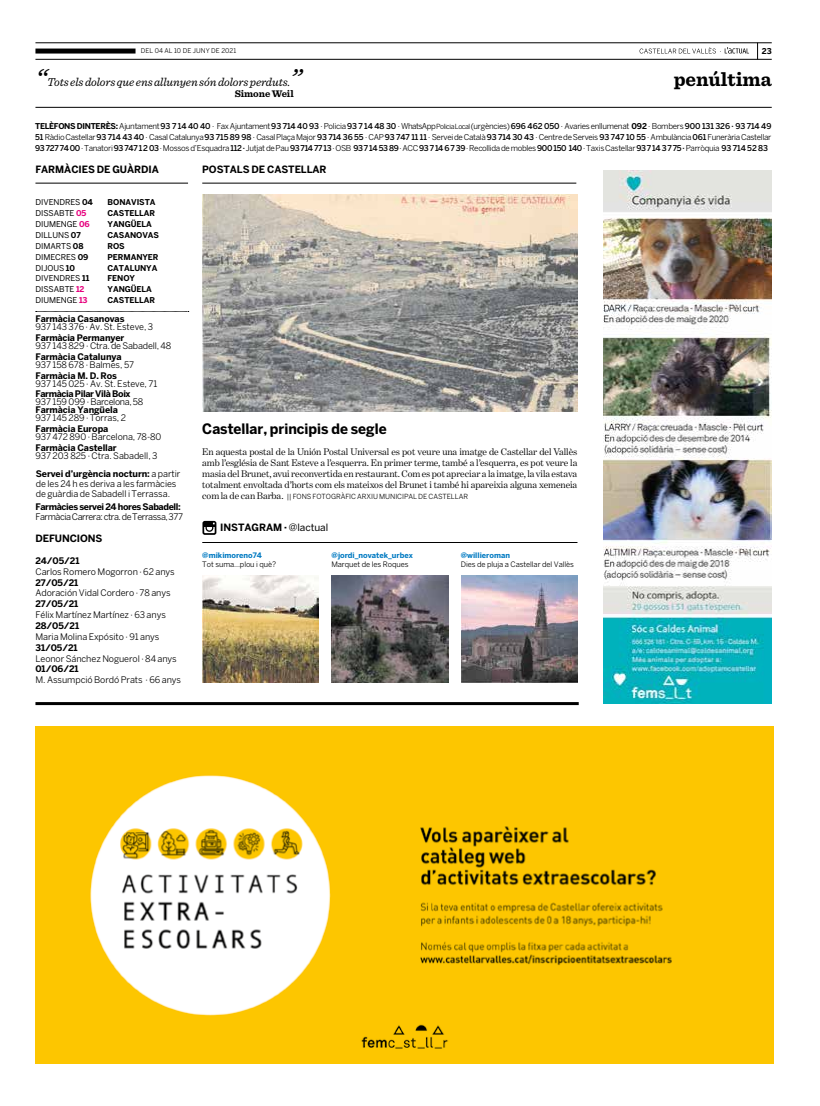
<style>
.page{position:relative;width:820px;height:1106px;background:#fff}
.page>*{position:absolute;margin:0;border:0;box-sizing:border-box;transform-origin:0 0}
.t1{font:italic 30px "Sentinel";color:#000}
.t2{font:700 20px "Sentinel";letter-spacing:-.005em;color:#000}
.t3{font:700 14.3px "Benton Sans";color:#000}
.t4{font:italic 12px "Sentinel";letter-spacing:-.005em;color:#000}
.t5{font:700 10px "Benton Sans";letter-spacing:-.01em;color:#000}
.t6{font:700 10px "Sentinel";letter-spacing:-.005em;color:#000}
.t7{font:9.7px/10.9px "Benton Modern One";letter-spacing:-.005em;color:#000;text-align:justify}
.t8{font:9px/10px "Benton Sans";letter-spacing:-.005em;color:#000}
.t9{font:700 9px "Benton Sans";letter-spacing:-.01em;color:#000}
.t10{font:700 9px "Benton Sans";letter-spacing:-.04em;color:#000}
.t11{font:9px "Benton Sans";letter-spacing:-.045em;color:#000}
.t12{font:9px "Benton Sans";letter-spacing:-.035em;color:#000}
.t13{font:8px/10.9px "Benton Sans";letter-spacing:-.035em;color:#000;text-align:justify}
.t14{font:8px "Benton Sans";letter-spacing:-.005em;color:#000}
.t15{font:700 8px "Benton Sans";letter-spacing:-.01em;color:#000}
.t16{font:7.5px "Benton Sans";letter-spacing:-.01em;color:#000}
.t17{font:700 7.5px "Benton Sans";color:#007ac2}
.t18{font:7px "Benton Sans";letter-spacing:-.005em;color:#000}
.t19{font:6.5px "Benton Sans";letter-spacing:.005em;color:#000}
.s1{font-weight:700}
.s2{font-weight:500}
.s3{font-size:7px}
.s4{font-weight:700;color:#e6007d}
.s5{font-family:"Benton Modern One";font-size:9.7px}
.s6{font-weight:400}
</style>
<div class="page">
<svg style="left:757px;top:44px;width:1px;height:15px"></svg>
<svg style="left:639px;top:47px;width:109px;height:7px"></svg>
<hr style="left:35px;top:107px;width:736px;height:1px;background:#000">
<hr style="left:35px;top:43px;width:736px;height:1px;background:#000">
<hr style="left:35px;top:59px;width:736px;height:1px;background:#000">
<div style="left:35px;top:49px;width:100px;height:5px;background:#000"></div>
<svg style="left:36px;top:311px;width:153px;height:1px"></svg>
<img style="left:202px;top:575px;width:116px;height:108px">
<img style="left:331px;top:575px;width:117px;height:108px">
<img style="left:461px;top:575px;width:116px;height:108px">
<svg style="left:202px;top:521px;width:14px;height:14px"></svg>
<hr style="left:202px;top:183px;width:374px;height:1px;background:#000">
<hr style="left:202px;top:542px;width:375px;height:1px;background:#000">
<img style="left:202px;top:195px;width:375px;height:217px">
<hr style="left:35px;top:183px;width:153px;height:1px;background:#000">
<hr style="left:35px;top:702px;width:543px;height:3px;background:#000">
<img style="left:603px;top:170px;width:168px;height:533px">
<img style="left:36px;top:726px;width:736px;height:337px">
<p class="t19" style="left:141px;top:47px;width:97px">DEL 04 AL 10 DE JUNY DE 2021</p>
<p class="t15" style="left:761px;top:46px;width:11px">23</p>
<h1 class="t1" style="left:35px;top:56px;width:13px">“</h1>
<h3 class="t4" style="left:47px;top:73px;width:245px">Tots els dolors que ens allunyen són dolors perduts.</h3>
<h1 class="t1" style="left:290px;top:56px;width:13px">”</h1>
<p class="t6" style="left:234px;top:86px;width:61px">Simone Weil</p>
<h2 class="t2" style="left:673px;top:64px;width:99px">penúltima</h2>
<p class="t13" style="left:35px;top:121px;width:737px"><span class="s1">TELÈFONS DINTERÈS:</span> Ajuntament <span class="s2">93 7 14 40 40</span> · Fax Ajuntament <span class="s2">93 714 40 93</span> · Policia <span class="s2">93 7 14 48 30</span> · WhatsApp <span class="s3">Policia Local</span> (urgències) <span class="s2">696 462 050</span> · Avaries enllumenat <span class="s1">092</span> · Bombers <span class="s2">900 131 326 · 93 714 49<br>51</span> Ràdio Castellar <span class="s2">93 714 43 40</span> · Casal Catalunya <span class="s2">93 715 89 98</span> · Casal Plaça Major <span class="s2">93 714 36 55</span> · CAP <span class="s2">93 747 11 11</span> · Servei de Català <span class="s2">93 714 30 43</span> · Centre de Serveis <span class="s2">93 747 10 55</span> · Ambulància <span class="s2">061</span> Funerària Castellar <span class="s2">93 727 74 00</span> · Tanatori <span class="s2">93 747 1 2 03</span> · Mossos d’Esquadra <span class="s2">112 ·</span> Jutjat de Pau <span class="s2">93 714 77 13</span> · OSB <span class="s2">93 7 14 53 89</span> · ACC <span class="s2">93 7 14 6 7 39</span> · Recollida de mobles <span class="s2">900 150 140</span> · Taxis Castellar <span class="s2">93 7 14 3 7 75 ·</span> Parròquia <span class="s2">93 714 52 83</span></p>
<p class="t5" style="left:35px;top:163px;width:125px">FARMÀCIES DE GUÀRDIA</p>
<p class="t14" style="left:35px;top:198px;width:59px">DIVENDRES <span class="s1">04</span></p>
<p class="t15" style="left:107px;top:198px;width:49px">BONAVISTA</p>
<p class="t14" style="left:35px;top:209px;width:52px">DISSABTE <span class="s4">05</span></p>
<p class="t15" style="left:107px;top:209px;width:49px">CASTELLAR</p>
<p class="t14" style="left:35px;top:219px;width:56px">DIUMENGE <span class="s4">06</span></p>
<p class="t15" style="left:107px;top:219px;width:46px">YANGÜELA</p>
<p class="t14" style="left:35px;top:230px;width:47px">DILLUNS <span class="s1">07</span></p>
<p class="t15" style="left:107px;top:230px;width:53px">CASANOVAS</p>
<p class="t14" style="left:35px;top:241px;width:49px">DIMARTS <span class="s1">08</span></p>
<p class="t15" style="left:107px;top:241px;width:19px">ROS</p>
<p class="t14" style="left:35px;top:252px;width:55px">DIMECRES <span class="s1">09</span></p>
<p class="t15" style="left:107px;top:252px;width:53px">PERMANYER</p>
<p class="t14" style="left:35px;top:263px;width:41px">DIJOUS <span class="s1">10</span></p>
<p class="t15" style="left:107px;top:263px;width:51px">CATALUNYA</p>
<p class="t14" style="left:35px;top:274px;width:55px">DIVENDRES <span class="s1">11</span></p>
<p class="t15" style="left:107px;top:274px;width:29px">FENOY</p>
<p class="t14" style="left:35px;top:285px;width:51px">DISSABTE <span class="s4">12</span></p>
<p class="t15" style="left:107px;top:285px;width:46px">YANGÜELA</p>
<p class="t14" style="left:35px;top:295px;width:54px">DIUMENGE <span class="s4">13</span></p>
<p class="t15" style="left:107px;top:295px;width:49px">CASTELLAR</p>
<p class="t9" style="left:35px;top:313px;width:90px">Farmàcia Casanovas</p>
<p class="t8" style="left:35px;top:322px;width:119px">937 143 376 · Av. St. Esteve, 3</p>
<p class="t9" style="left:35px;top:332px;width:90px">Farmàcia Permanyer</p>
<p class="t8" style="left:35px;top:340px;width:137px">937 143 829 · Ctra. de Sabadell, 48</p>
<p class="t9" style="left:35px;top:351px;width:88px">Farmàcia Catalunya</p>
<p class="t8" style="left:35px;top:359px;width:100px">937 158 678 · Balmes, 57</p>
<p class="t9" style="left:35px;top:370px;width:83px">Farmàcia M. D. Ros</p>
<p class="t8" style="left:35px;top:378px;width:123px">937 145 025 · Av. St. Esteve, 71</p>
<p class="t10" style="left:35px;top:389px;width:97px">Farmàcia Pilar Vilà Boix</p>
<p class="t12" style="left:35px;top:397px;width:109px">937 159 099 · Barcelona, 58</p>
<p class="t9" style="left:35px;top:405px;width:84px">Farmàcia Yangüela</p>
<p class="t8" style="left:35px;top:413px;width:92px">937 145 289 · Torras, 2</p>
<p class="t9" style="left:35px;top:423px;width:74px">Farmàcia Europa</p>
<p class="t8" style="left:35px;top:432px;width:127px">937 472 890 · Barcelona, 78-80</p>
<p class="t9" style="left:35px;top:442px;width:83px">Farmàcia Castellar</p>
<p class="t8" style="left:35px;top:451px;width:123px">937 203 825 · Ctra. Sabadell, 3</p>
<p class="t8" style="left:36px;top:468px;width:146px"><span class="s1">Servei d’urgència nocturn:</span> a partir de les 24 h es deriva a les farmàcies de guàrdia de Sabadell i Terrassa.</p>
<p class="t10" style="left:35px;top:501px;width:147px">Farmàcies servei 24 hores Sabadell:</p>
<p class="t11" style="left:35px;top:512px;width:149px">Farmàcia Carrera: ctra. de Terrassa, 377</p>
<p class="t5" style="left:35px;top:532px;width:68px">DEFUNCIONS</p>
<p class="t9" style="left:35px;top:555px;width:46px">24/05/21</p>
<p class="t8" style="left:35px;top:566px;width:141px">Carlos Romero Mogorron · 62 anys</p>
<p class="t9" style="left:35px;top:577px;width:44px">27/05/21</p>
<p class="t8" style="left:35px;top:588px;width:137px">Adoración Vidal Cordero · 78 anys</p>
<p class="t9" style="left:35px;top:598px;width:44px">27/05/21</p>
<p class="t8" style="left:35px;top:610px;width:132px">Félix Martínez Martínez · 63 anys</p>
<p class="t9" style="left:35px;top:620px;width:45px">28/05/21</p>
<p class="t8" style="left:35px;top:631px;width:125px">Maria Molina Expósito · 91 anys</p>
<p class="t9" style="left:35px;top:642px;width:44px">31/05/21</p>
<p class="t8" style="left:35px;top:653px;width:143px">Leonor Sánchez Noguerol · 84 anys</p>
<p class="t9" style="left:35px;top:664px;width:45px">01/06/21</p>
<p class="t8" style="left:35px;top:675px;width:147px">M. Assumpció Bordó Prats · 66 anys</p>
<p class="t5" style="left:202px;top:163px;width:126px">POSTALS DE CASTELLAR</p>
<h3 class="t3" style="left:202px;top:420px;width:186px">Castellar, principis de segle</h3>
<p class="t7" style="left:202px;top:446px;width:376px">En aquesta postal de la Unión Postal Universal es pot veure una imatge de Castellar del Vallès amb l’església de Sant Esteve a l’esquerra. En primer terme, també a l’esquerra, es pot veure la masia del Brunet, avui reconvertida en restaurant. Com es pot apreciar a la imatge, la vila estava totalment envoltada d’horts com els mateixos del Brunet i també hi apareixia alguna xemeneia</p>
<p class="t18" style="left:202px;top:492px;width:267px"><span class="s5">com la de can Barba.</span> || FONS FOTOGRÀFIC ARXIU MUNICIPAL DE CASTELLAR</p>
<p class="t5" style="left:220px;top:521px;width:109px">INSTAGRAM · <span class="s6">@lactual</span></p>
<p class="t17" style="left:202px;top:550px;width:61px">@mikimoreno74</p>
<p class="t17" style="left:331px;top:550px;width:83px">@jordi_novatek_urbex</p>
<p class="t17" style="left:460px;top:550px;width:51px">@willieroman</p>
<p class="t16" style="left:202px;top:560px;width:76px">Tot suma...plou i què?</p>
<p class="t16" style="left:331px;top:560px;width:79px">Marquet de les Roques</p>
<p class="t16" style="left:460px;top:560px;width:115px">Dies de pluja a Castellar del Vallès</p>
</div>
